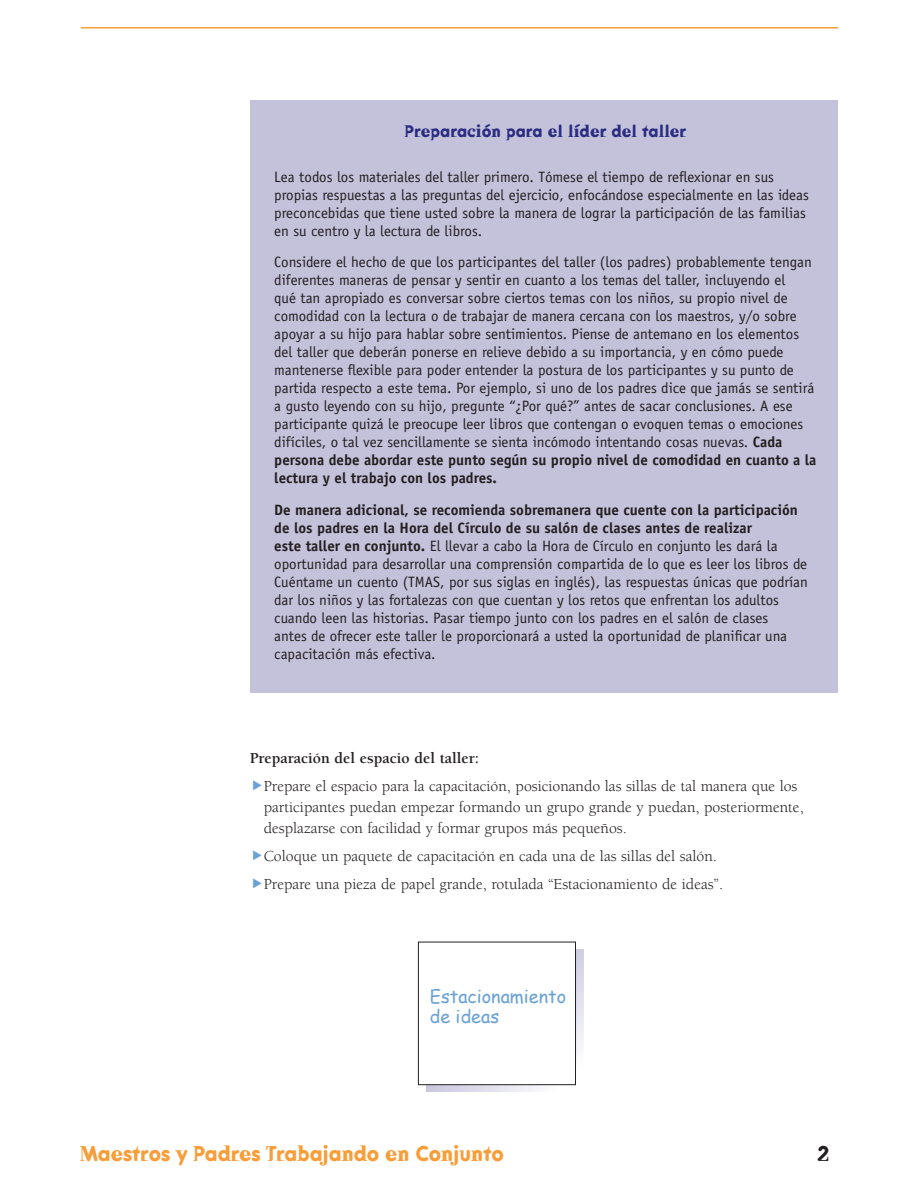
<style>
.page{position:relative;width:918px;height:1188px;background:#fff}
.page>*{position:absolute;margin:0;border:0;box-sizing:border-box;transform-origin:0 0}
.t1{font:700 21px "Dead History OT";color:#f89d38}
.t2{font:700 21px "Dead History OT";color:#231f20}
.t3{font:18px/19.5px "Comic Sans MS";color:#6aa2d6}
.t4{font:700 16.5px "Dead History OT";color:#2a2d80}
.t5{font:15.75px/21px "Berkeley";color:#231f20}
.t6{font:700 15.75px "Berkeley";color:#231f20}
.t7{font:15px/18px "Officina Sans";color:#231f20}
.s1{font-weight:700}
</style>
<div class="page">
<hr style="left:81px;top:27px;width:757px;height:1px;background:#f89d38">
<div style="left:250px;top:100px;width:587px;height:593px;background:#c4c1db"></div>
<svg style="left:426px;top:949px;width:158px;height:142px"></svg>
<div style="left:418px;top:942px;width:158px;height:143px;background:#fff"></div>
<div style="left:418px;top:942px;width:158px;height:143px;border:1px solid #231f20"></div>
<h3 class="t4" style="left:405px;top:123px;width:283px">Preparación para el líder del taller</h3>
<p class="t7" style="left:274px;top:168px;width:536px">Lea todos los materiales del taller primero. Tómese el tiempo de reflexionar en sus propias respuestas a las preguntas del ejercicio, enfocándose especialmente en las ideas preconcebidas que tiene usted sobre la manera de lograr la participación de las familias en su centro y la lectura de libros.</p>
<p class="t7" style="left:274px;top:253px;width:544px">Considere el hecho de que los participantes del taller (los padres) probablemente tengan diferentes maneras de pensar y sentir en cuanto a los temas del taller, incluyendo el<br>qué tan apropiado es conversar sobre ciertos temas con los niños, su propio nivel de comodidad con la lectura o de trabajar de manera cercana con los maestros, y/o sobre apoyar a su hijo para hablar sobre sentimientos. Piense de antemano en los elementos del taller que deberán ponerse en relieve debido a su importancia, y en cómo puede mantenerse flexible para poder entender la postura de los participantes y su punto de partida respecto a este tema. Por ejemplo, si uno de los padres dice que jamás se sentirá a gusto leyendo con su hijo, pregunte “¿Por qué?” antes de sacar conclusiones. A ese participante quizá le preocupe leer libros que contengan o evoquen temas o emociones difíciles, o tal vez sencillamente se sienta incómodo intentando cosas nuevas. <span class="s1">Cada persona debe abordar este punto según su propio nivel de comodidad en cuanto a la lectura y el trabajo con los padres.</span></p>
<p class="t7" style="left:274px;top:501px;width:535px"><span class="s1">De manera adicional, se recomienda sobremanera que cuente con la participación de los padres en la Hora del Círculo de su salón de clases antes de realizar<br>este taller en conjunto.</span> El llevar a cabo la Hora de Círculo en conjunto les dará la oportunidad para desarrollar una comprensión compartida de lo que es leer los libros de Cuéntame un cuento (TMAS, por sus siglas en inglés), las respuestas únicas que podrían dar los niños y las fortalezas con que cuentan y los retos que enfrentan los adultos cuando leen las historias. Pasar tiempo junto con los padres en el salón de clases<br>antes de ofrecer este taller le proporcionará a usted la oportunidad de planificar una capacitación más efectiva.</p>
<p class="t6" style="left:250px;top:750px;width:231px">Preparación del espacio del taller:</p>
<p class="t5" style="left:264px;top:776px;width:541px">Prepare el espacio para la capacitación, posicionando las sillas de tal manera que los participantes puedan empezar formando un grupo grande y puedan, posteriormente, desplazarse con facilidad y formar grupos más pequeños.</p>
<p class="t5" style="left:264px;top:846px;width:455px">Coloque un paquete de capacitación en cada una de las sillas del salón.</p>
<p class="t5" style="left:264px;top:873px;width:461px">Prepare una pieza de papel grande, rotulada “Estacionamiento de ideas”.</p>
<p class="t3" style="left:430px;top:986px;width:138px">Estacionamiento de ideas</p>
<h1 class="t1" style="left:80px;top:1143px;width:426px">Maestros y Padres Trabajando en Conjunto</h1>
<h1 class="t2" style="left:817px;top:1143px;width:14px">2</h1>
</div>
